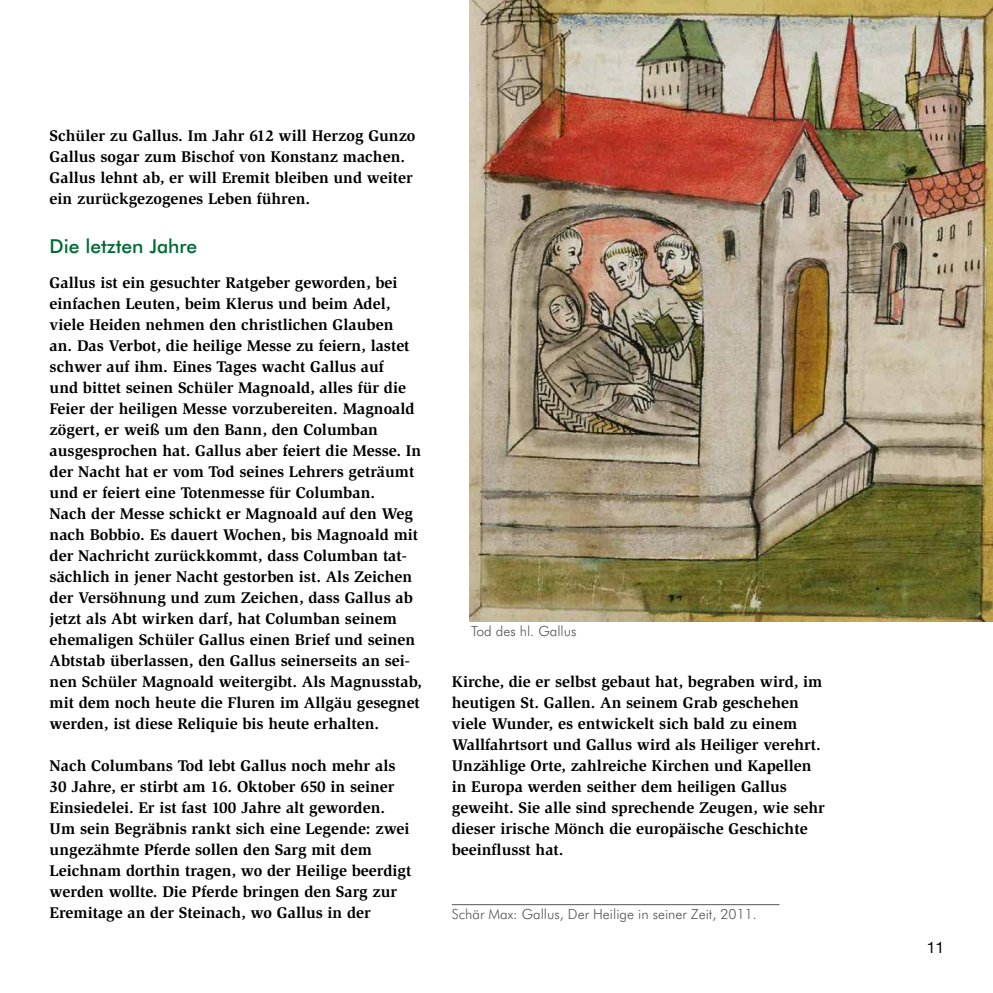
<style>
.page{position:relative;width:993px;height:993px;background:#fff}
.page>*{position:absolute;margin:0;border:0;box-sizing:border-box;transform-origin:0 0}
.t1{font:500 19.25px "Futura BT";color:#006b34}
.t2{font:700 15.92px/21px "Slimbach Std";color:#000}
.t3{font:15.75px "Helvetica Neue";color:#000}
.t4{font:300 14px "Futura BT";color:#565655}
</style>
<div class="page">
<img style="left:469px;top:0;width:523px;height:621px">
<hr style="left:451px;top:903px;width:328px;height:1px;background:#565655">
<p class="t2" style="left:50px;top:125px;width:367px">Schüler zu Gallus. Im Jahr 612 will Herzog Gunzo Gallus sogar zum Bischof von Konstanz machen.<br>Gallus lehnt ab, er will Eremit bleiben und weiter ein zurückgezogenes Leben führen.</p>
<p class="t1" style="left:50px;top:234px;width:149px">Die letzten Jahre</p>
<p class="t2" style="left:50px;top:272px;width:374px">Gallus ist ein gesuchter Ratgeber geworden, bei einfachen Leuten, beim Klerus und beim Adel, viele Heiden nehmen den christlichen Glauben<br>an. Das Verbot, die heilige Messe zu feiern, lastet schwer auf ihm. Eines Tages wacht Gallus auf<br>und bittet seinen Schüler Magnoald, alles für die Feier der heiligen Messe vorzubereiten. Magnoald zögert, er weiß um den Bann, den Columban ausgesprochen hat. Gallus aber feiert die Messe. In der Nacht hat er vom Tod seines Lehrers geträumt und er feiert eine Totenmesse für Columban.<br>Nach der Messe schickt er Magnoald auf den Weg nach Bobbio. Es dauert Wochen, bis Magnoald mit der Nachricht zurückkommt, dass Columban tat&shy;sächlich in jener Nacht gestorben ist. Als Zeichen der Versöhnung und zum Zeichen, dass Gallus ab jetzt als Abt wirken darf, hat Columban seinem ehemaligen Schüler Gallus einen Brief und seinen Abtstab überlassen, den Gallus seinerseits an sei&shy;nen Schüler Magnoald weitergibt. Als Magnusstab, mit dem noch heute die Fluren im Allgäu gesegnet werden, ist diese Reliquie bis heute erhalten.</p>
<p class="t2" style="left:50px;top:755px;width:363px">Nach Columbans Tod lebt Gallus noch mehr als 30 Jahre, er stirbt am 16. Oktober 650 in seiner Einsiedelei. Er ist fast 100 Jahre alt geworden.<br>Um sein Begräbnis rankt sich eine Legende: zwei ungezähmte Pferde sollen den Sarg mit dem Leichnam dorthin tragen, wo der Heilige beerdigt werden wollte. Die Pferde bringen den Sarg zur Eremitage an der Steinach, wo Gallus in der</p>
<p class="t4" style="left:471px;top:622px;width:107px">Tod des hl. Gallus</p>
<p class="t2" style="left:451px;top:671px;width:374px">Kirche, die er selbst gebaut hat, begraben wird, im heutigen St. Gallen. An seinem Grab geschehen viele Wunder, es entwickelt sich bald zu einem Wallfahrtsort und Gallus wird als Heiliger verehrt.<br>Unzählige Orte, zahlreiche Kirchen und Kapellen in Europa werden seither dem heiligen Gallus geweiht. Sie alle sind sprechende Zeugen, wie sehr dieser irische Mönch die europäische Geschichte beeinflusst hat.</p>
<p class="t4" style="left:451px;top:904px;width:306px">Schär Max: Gallus, Der Heilige in seiner Zeit, 2011.</p>
<p class="t3" style="left:926px;top:936px;width:19px">11</p>
</div>
